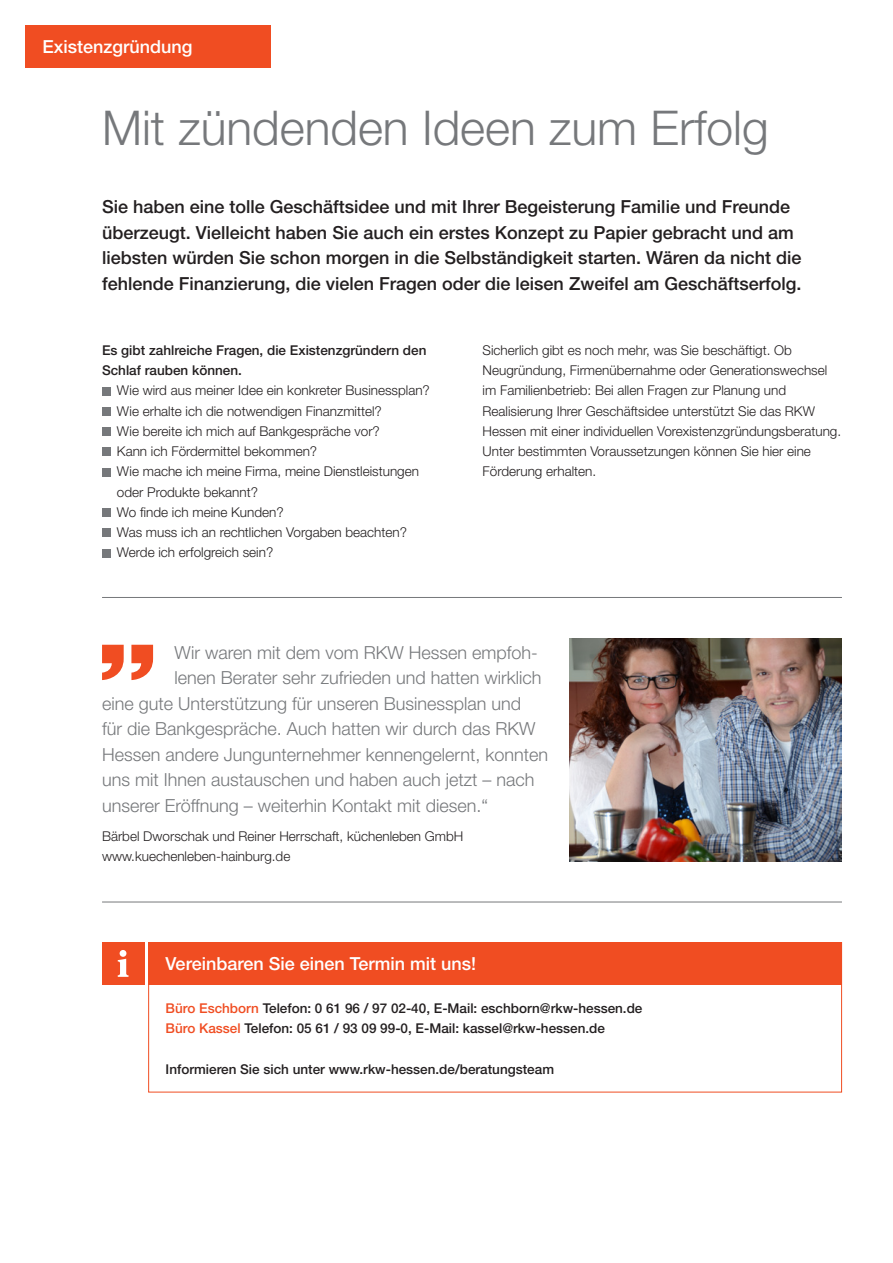
<style>
.page{position:relative;width:893px;height:1263px;background:#fff}
.page>*{position:absolute;margin:0;border:0;box-sizing:border-box;transform-origin:0 0}
.Headline{font:300 48px "Helvetica Neue LT Std";color:#76787b}
.Zitat{font:300 18px "Helvetica Neue LT Std";color:#76787b}
.Einleitung{font:500 18px/25.5px "Helvetica Neue LT Std";color:#231f20}
.Subline{font:500 18px "Helvetica Neue LT Std";color:#fff}
.Text{font:300 13.5px/20.2px "Helvetica Neue LT Std";color:#231f20}
.Bullet{font:300 13.5px/20.2px "Helvetica Neue LT Std";color:#231f20}
.Fett{font:500 13.5px/20.2px "Helvetica Neue LT Std";color:#231f20}
.s1{color:#f04d22}
</style>
<div class="page">
<div style="left:102px;top:387px;width:9px;height:8px;background:#76787b"></div>
<div style="left:102px;top:407px;width:9px;height:9px;background:#76787b"></div>
<div style="left:102px;top:427px;width:9px;height:9px;background:#76787b"></div>
<div style="left:102px;top:448px;width:9px;height:8px;background:#76787b"></div>
<div style="left:102px;top:468px;width:9px;height:8px;background:#76787b"></div>
<div style="left:102px;top:508px;width:9px;height:9px;background:#76787b"></div>
<div style="left:102px;top:529px;width:9px;height:8px;background:#76787b"></div>
<div style="left:102px;top:549px;width:9px;height:8px;background:#76787b"></div>
<svg style="left:102px;top:645px;width:51px;height:35px"></svg>
<hr style="left:102px;top:597px;width:740px;height:1px;background:#76787b">
<hr style="left:102px;top:902px;width:740px;height:1px;background:#76787b">
<div style="left:26px;top:26px;width:245px;height:42px;background:#f04d22"></div>
<div style="left:149px;top:942px;width:693px;height:43px;background:#f04d22"></div>
<div style="left:102px;top:942px;width:42px;height:43px;background:#f04d22"></div>
<svg style="left:118px;top:950px;width:11px;height:27px"></svg>
<div style="left:148px;top:942px;width:694px;height:150px;border:1px solid #f04d22"></div>
<img style="left:570px;top:638px;width:272px;height:223px">
<p class="Subline" style="left:43px;top:36px;width:152px">Existenzgründung</p>
<p class="Headline" style="left:102px;top:98px;width:668px">Mit zündenden Ideen zum Erfolg</p>
<p class="Einleitung" style="left:102px;top:194px;width:701px">Sie haben eine tolle Geschäftsidee und mit Ihrer Begeisterung Familie und Freunde überzeugt. Vielleicht haben Sie auch ein erstes Konzept zu Papier gebracht und am liebsten würden Sie schon morgen in die Selbständigkeit starten. Wären da nicht die fehlende Finanzierung, die vielen Fragen oder die leisen Zweifel am Geschäftserfolg.</p>
<p class="Fett" style="left:102px;top:340px;width:326px">Es gibt zahlreiche Fragen, die Existenzgründern den<br>Schlaf rauben können.</p>
<p class="Bullet" style="left:117px;top:380px;width:314px">Wie wird aus meiner Idee ein konkreter Businessplan?</p>
<p class="Bullet" style="left:117px;top:400px;width:266px">Wie erhalte ich die notwendigen Finanzmittel?</p>
<p class="Bullet" style="left:117px;top:421px;width:264px">Wie bereite ich mich auf Bankgespräche vor?</p>
<p class="Bullet" style="left:117px;top:441px;width:202px">Kann ich Fördermittel bekommen?</p>
<p class="Bullet" style="left:117px;top:461px;width:304px">Wie mache ich meine Firma, meine Dienstleistungen oder Produkte bekannt?</p>
<p class="Bullet" style="left:117px;top:502px;width:168px">Wo finde ich meine Kunden?</p>
<p class="Bullet" style="left:117px;top:522px;width:292px">Was muss ich an rechtlichen Vorgaben beachten?</p>
<p class="Bullet" style="left:117px;top:542px;width:158px">Werde ich erfolgreich sein?</p>
<p class="Text" style="left:483px;top:340px;width:360px">Sicherlich gibt es noch mehr, was Sie beschäftigt. Ob Neugründung, Firmenübernahme oder Generationswechsel im Familienbetrieb: Bei allen Fragen zur Planung und Realisierung Ihrer Geschäftsidee unterstützt Sie das RKW Hessen mit einer individuellen Vorexistenzgründungsberatung.<br>Unter bestimmten Voraussetzungen können Sie hier eine Förderung erhalten.</p>
<p class="Zitat" style="left:174px;top:641px;width:365px">Wir waren mit dem vom RKW Hessen empfoh-</p>
<p class="Zitat" style="left:174px;top:667px;width:369px">lenen Berater sehr zufrieden und hatten wirklich</p>
<p class="Zitat" style="left:102px;top:692px;width:421px">eine gute Unterstützung für unseren Businessplan und</p>
<p class="Zitat" style="left:102px;top:718px;width:435px">für die Bankgespräche. Auch hatten wir durch das RKW</p>
<p class="Zitat" style="left:102px;top:743px;width:448px">Hessen andere Jungunternehmer kennengelernt, konnten</p>
<p class="Zitat" style="left:102px;top:769px;width:434px">uns mit Ihnen austauschen und haben auch jetzt – nach</p>
<p class="Zitat" style="left:102px;top:794px;width:388px">unserer Eröffnung – weiterhin Kontakt mit diesen.“</p>
<p class="Text" style="left:102px;top:826px;width:363px">Bärbel Dworschak und Reiner Herrschaft, küchenleben GmbH www.kuechenleben-hainburg.de</p>
<p class="Subline" style="left:166px;top:953px;width:312px">Vereinbaren Sie einen Termin mit uns!</p>
<p class="Fett" style="left:166px;top:998px;width:478px"><span class="s1">Büro Eschborn</span> Telefon: 0 61 96 / 97 02-40, E-Mail: eschborn@rkw-hessen.de</p>
<p class="Fett" style="left:166px;top:1018px;width:441px"><span class="s1">Büro Kassel</span> Telefon: 05 61 / 93 09 99-0, E-Mail: kassel@rkw-hessen.de</p>
<p class="Fett" style="left:166px;top:1059px;width:390px">Informieren Sie sich unter www.rkw-hessen.de/beratungsteam</p>
</div>
